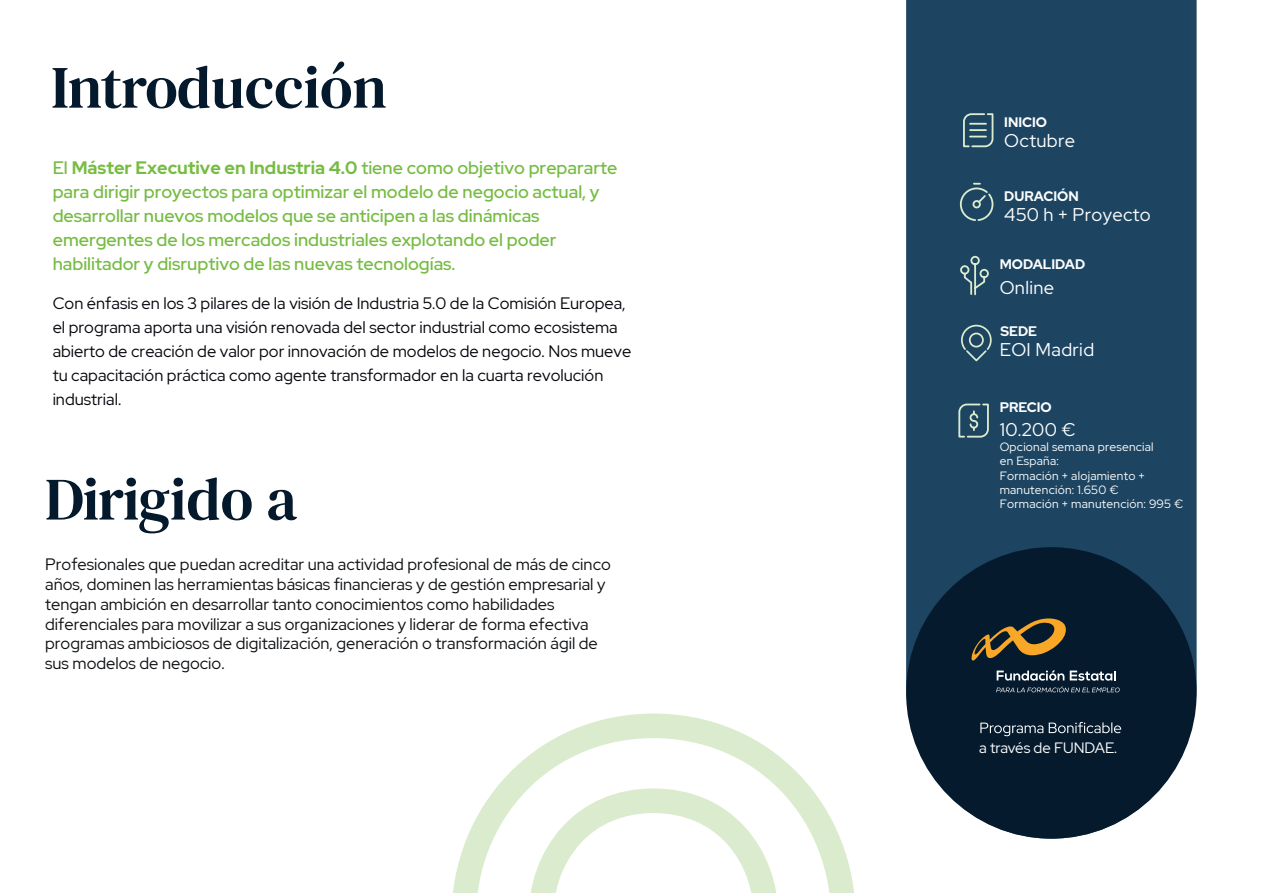
<style>
.page{position:relative;width:1263px;height:893px;background:#fff}
.page>*{position:absolute;margin:0;border:0;box-sizing:border-box;transform-origin:0 0}
.t1{font:60px "DM Serif Text";letter-spacing:-.02em;color:#05192d}
.t2{font:59.85px "DM Serif Text";color:#05192d}
.t3{font:18.45px "Red Hat Display";letter-spacing:.02em;color:#fff}
.t4{font:500 18px/24px "Red Hat Display";color:#76bc42}
.t5{font:16.5px/19.8px "Red Hat Display";color:#0c0f12}
.t6{font:16.5px/24px "Red Hat Display";color:#04040b}
.t7{font:15px "Red Hat Display";color:#fff}
.t8{font:700 13.8px "Red Hat Display";color:#fff}
.t9{font:12px/14.4px "Red Hat Display";letter-spacing:.02em;color:#fff}
.s1{font-weight:700}
</style>
<div class="page">
<svg style="left:453px;top:714px;width:401px;height:179px"></svg>
<div style="left:906px;top:0;width:290px;height:839px;background:#1d4561"></div>
<div style="left:906px;top:547px;width:290px;height:292px;background:#051a2d;border-radius:50%"></div>
<svg style="left:962px;top:112px;width:32px;height:36px"></svg>
<svg style="left:959px;top:182px;width:35px;height:40px"></svg>
<svg style="left:957px;top:403px;width:33px;height:35px"></svg>
<svg style="left:959px;top:255px;width:31px;height:41px"></svg>
<svg style="left:960px;top:324px;width:32px;height:39px"></svg>
<svg style="left:980px;top:722px;width:141px;height:14px"></svg>
<svg style="left:996px;top:670px;width:124px;height:22px"></svg>
<svg style="left:971px;top:618px;width:95px;height:43px"></svg>
<h2 class="t2" style="left:51px;top:53px;width:337px">Introducción</h2>
<p class="t4" style="left:53px;top:156px;width:566px">El <span class="s1">Máster Executive en Industria 4.0</span> tiene como objetivo prepararte para dirigir proyectos para optimizar el modelo de negocio actual, y desarrollar nuevos modelos que se anticipen a las dinámicas emergentes de los mercados industriales explotando el poder habilitador y disruptivo de las nuevas tecnologías.</p>
<p class="t6" style="left:53px;top:291px;width:580px">Con énfasis en los 3 pilares de la visión de Industria 5.0 de la Comisión Europea, el programa aporta una visión renovada del sector industrial como ecosistema abierto de creación de valor por innovación de modelos de negocio. Nos mueve tu capacitación práctica como agente transformador en la cuarta revolución industrial.</p>
<h1 class="t1" style="left:45px;top:464px;width:254px">Dirigido a</h1>
<p class="t5" style="left:45px;top:554px;width:567px">Profesionales que puedan acreditar una actividad profesional de más de cinco años, dominen las herramientas básicas financieras y de gestión empresarial y tengan ambición en desarrollar tanto conocimientos como habilidades diferenciales para movilizar a sus organizaciones y liderar de forma efectiva programas ambiciosos de digitalización, generación o transformación ágil de sus modelos de negocio.</p>
<p class="t8" style="left:1004px;top:113px;width:44px">INICIO</p>
<p class="t3" style="left:1004px;top:129px;width:72px">Octubre</p>
<p class="t8" style="left:1004px;top:187px;width:76px">DURACIÓN</p>
<p class="t3" style="left:1004px;top:202px;width:148px">450 h + Proyecto</p>
<p class="t8" style="left:1000px;top:256px;width:87px">MODALIDAD</p>
<p class="t3" style="left:1000px;top:275px;width:56px">Online</p>
<p class="t8" style="left:1000px;top:322px;width:38px">SEDE</p>
<p class="t3" style="left:1000px;top:337px;width:96px">EOI Madrid</p>
<p class="t8" style="left:1000px;top:398px;width:53px">PRECIO</p>
<p class="t3" style="left:1000px;top:418px;width:78px">10.200 €</p>
<p class="t9" style="left:1000px;top:439px;width:185px">Opcional semana presencial<br>en España:<br>Formación + alojamiento + manutención: 1.650 €<br>Formación + manutención: 995 €</p>
<p class="t7" style="left:979px;top:737px;width:140px">a través de FUNDAE.</p>
</div>
